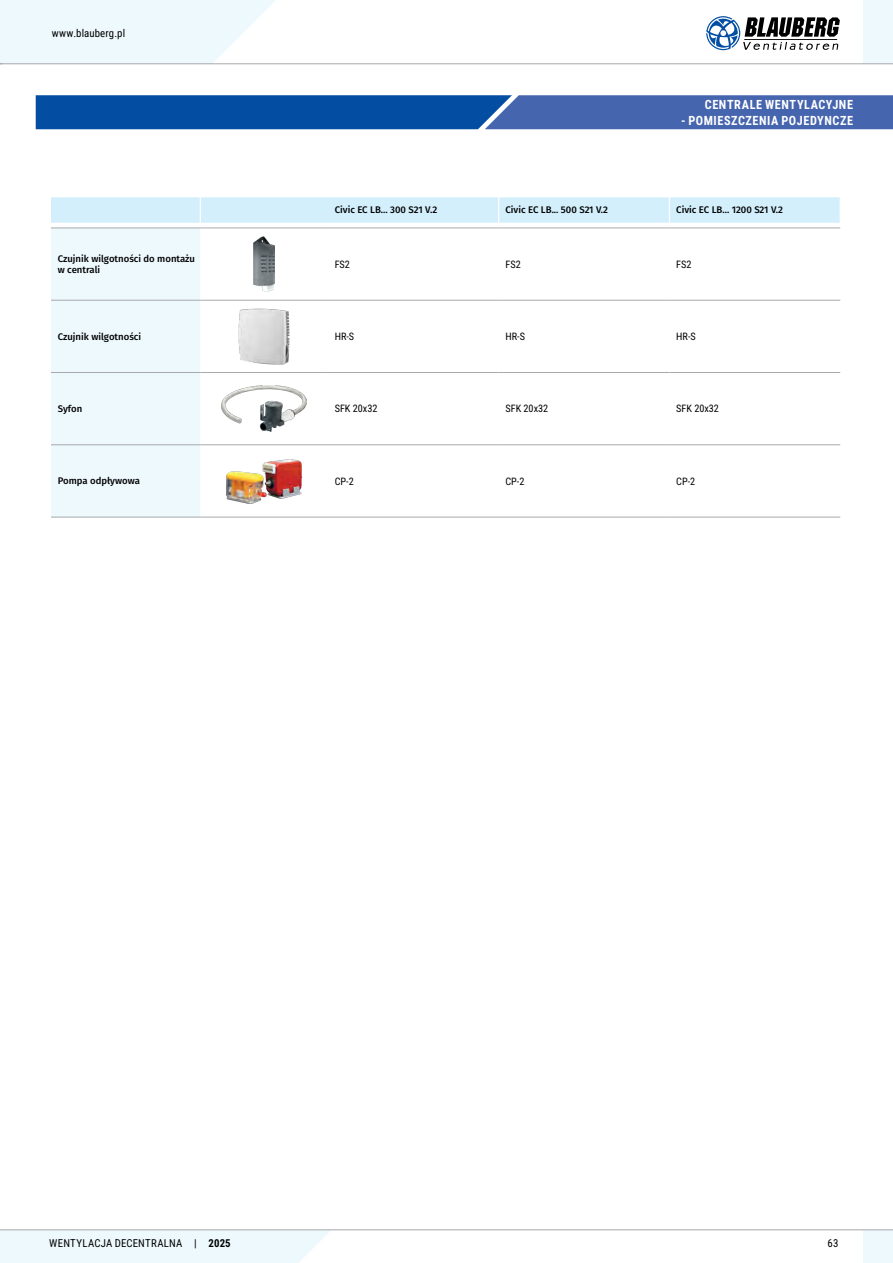
<style>
.page{position:relative;width:893px;height:1263px;background:#fff}
.page>*{position:absolute;margin:0;border:0;box-sizing:border-box;transform-origin:0 0}
.t1{font:700 12.6px "Roboto Condensed";letter-spacing:.045em;color:#fff}
.t2{font:10.8px "Roboto Condensed";letter-spacing:.02em;color:#000}
.t3{font:10.2px "Roboto Condensed";color:#000}
.t4{font:500 9.6px/10.8px "Fira Sans";color:#000}
.s1{font-weight:700}
</style>
<div class="page">
<div style="left:863px;top:1230px;width:30px;height:33px;background:#eef9fe"></div>
<svg style="left:0;top:1230px;width:332px;height:33px;background:#eef8fd"></svg>
<hr style="left:0;top:1229px;width:893px;height:1px;background:#a7a9ac">
<div style="left:863px;top:0;width:30px;height:64px;background:#eef9fe"></div>
<svg style="left:706px;top:16px;width:134px;height:34px"></svg>
<svg style="left:0;top:0;width:276px;height:63px;background:#eff9fe"></svg>
<hr style="left:0;top:63px;width:893px;height:1px;background:#a7a9ac">
<svg style="left:36px;top:95px;width:857px;height:34px;background:#255ba9"></svg>
<hr style="left:51px;top:517px;width:149px;height:1px;background:#a7a9ac">
<hr style="left:200px;top:517px;width:128px;height:1px;background:#a7a9ac">
<svg style="left:51px;top:197px;width:790px;height:320px"></svg>
<hr style="left:328px;top:444px;width:171px;height:1px;background:#a7a9ac">
<hr style="left:499px;top:444px;width:170px;height:1px;background:#a7a9ac">
<hr style="left:669px;top:444px;width:171px;height:1px;background:#a7a9ac">
<hr style="left:328px;top:517px;width:171px;height:1px;background:#a7a9ac">
<hr style="left:499px;top:517px;width:170px;height:1px;background:#a7a9ac">
<hr style="left:669px;top:517px;width:171px;height:1px;background:#a7a9ac">
<hr style="left:328px;top:300px;width:171px;height:1px;background:#a7a9ac">
<hr style="left:499px;top:300px;width:170px;height:1px;background:#a7a9ac">
<hr style="left:669px;top:300px;width:171px;height:1px;background:#a7a9ac">
<img style="left:253px;top:236px;width:22px;height:56px">
<img style="left:238px;top:309px;width:52px;height:55px">
<img style="left:222px;top:386px;width:85px;height:45px">
<img style="left:222px;top:454px;width:85px;height:54px">
<p class="t2" style="left:52px;top:26px;width:75px">www.blauberg.pl</p>
<h1 class="t1" style="left:705px;top:96px;width:150px">CENTRALE WENTYLACYJNE</h1>
<h1 class="t1" style="left:681px;top:111px;width:173px">- POMIESZCZENIA POJEDYNCZE</h1>
<p class="t4" style="left:335px;top:204px;width:104px">Civic EC LB... 300 S21 V.2</p>
<p class="t4" style="left:505px;top:204px;width:104px">Civic EC LB... 500 S21 V.2</p>
<p class="t4" style="left:676px;top:204px;width:108px">Civic EC LB... 1200 S21 V.2</p>
<p class="t4" style="left:58px;top:253px;width:139px">Czujnik wilgotności do montażu w centrali</p>
<p class="t3" style="left:335px;top:257px;width:17px">FS2</p>
<p class="t3" style="left:505px;top:257px;width:17px">FS2</p>
<p class="t3" style="left:676px;top:257px;width:17px">FS2</p>
<p class="t4" style="left:58px;top:330px;width:85px">Czujnik wilgotności</p>
<p class="t3" style="left:335px;top:329px;width:21px">HR-S</p>
<p class="t3" style="left:505px;top:329px;width:21px">HR-S</p>
<p class="t3" style="left:676px;top:329px;width:21px">HR-S</p>
<p class="t4" style="left:58px;top:403px;width:26px">Syfon</p>
<p class="t3" style="left:335px;top:402px;width:44px">SFK 20x32</p>
<p class="t3" style="left:505px;top:402px;width:44px">SFK 20x32</p>
<p class="t3" style="left:676px;top:402px;width:44px">SFK 20x32</p>
<p class="t4" style="left:58px;top:475px;width:84px">Pompa odpływowa</p>
<p class="t3" style="left:335px;top:474px;width:21px">CP-2</p>
<p class="t3" style="left:505px;top:474px;width:21px">CP-2</p>
<p class="t3" style="left:676px;top:474px;width:21px">CP-2</p>
<p class="t2" style="left:49px;top:1236px;width:183px">WENTYLACJA DECENTRALNA | <span class="s1">2025</span></p>
<p class="t2" style="left:828px;top:1236px;width:12px">63</p>
</div>
